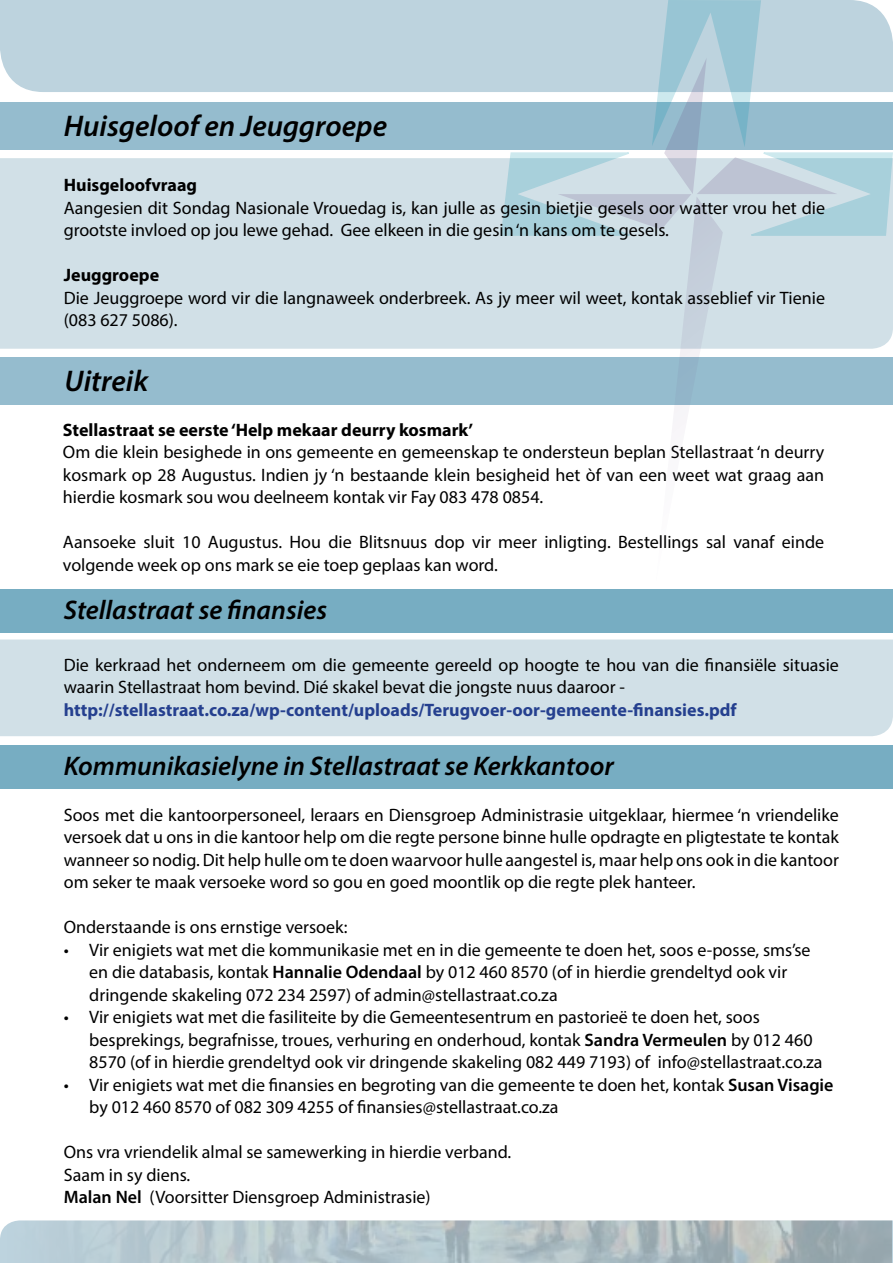
<style>
.page{position:relative;width:893px;height:1263px;background:#fff}
.page>*{position:absolute;margin:0;border:0;box-sizing:border-box;transform-origin:0 0}
.t1{font:italic 600 30px "Myriad Pro";color:#000}
.t2{font:italic 600 27px "Myriad Pro";color:#000}
.t3{font:18px/22.5px "Myriad Pro";color:#000}
.t4{font:700 18px "Myriad Pro";color:#25408f}
.t5{font:700 18px "Myriad Pro";color:#000}
.s1{font-weight:600}
</style>
<div class="page">
<div style="left:0;top:0;width:500px;height:92px;background:#bdd3de"></div>
<div style="left:0;top:639px;width:893px;height:97px;background:#d1e0e7"></div>
<div style="left:0;top:357px;width:893px;height:48px;background:#95bcce"></div>
<div style="left:0;top:158px;width:500px;height:191px;background:#d1e0e7"></div>
<div style="left:0;top:102px;width:893px;height:48px;background:#95bcce"></div>
<img style="left:0;top:1220px;width:892px;height:43px">
<svg style="left:500px;top:0;width:393px;height:414px"></svg>
<div style="left:0;top:589px;width:893px;height:43px;background:#77adc2"></div>
<div style="left:0;top:745px;width:893px;height:43px;background:#77adc2"></div>
<h1 class="t1" style="left:64px;top:107px;width:325px">Huisgeloof en Jeuggroepe</h1>
<p class="t5" style="left:64px;top:173px;width:135px">Huisgeloofvraag</p>
<p class="t3" style="left:64px;top:196px;width:763px">Aangesien dit Sondag Nasionale Vrouedag is, kan julle as gesin bietjie gesels oor watter vrou het die grootste invloed op jou lewe gehad. Gee elkeen in die gesin ‘n kans om te gesels.</p>
<p class="t5" style="left:64px;top:263px;width:97px">Jeuggroepe</p>
<p class="t3" style="left:64px;top:286px;width:763px">Die Jeuggroepe word vir die langnaweek onderbreek. As jy meer wil weet, kontak asseblief vir Tienie (083 627 5086).</p>
<h1 class="t1" style="left:65px;top:362px;width:85px">Uitreik</h1>
<p class="t5" style="left:63px;top:418px;width:412px">Stellastraat se eerste ‘Help mekaar deurry kosmark’</p>
<p class="t3" style="left:63px;top:441px;width:763px;text-align:justify">Om die klein besighede in ons gemeente en gemeenskap te ondersteun beplan Stellastraat ‘n deurry kosmark op 28 Augustus. Indien jy ‘n bestaande klein besigheid het òf van een weet wat graag aan hierdie kosmark sou wou deelneem kontak vir Fay 083 478 0854.</p>
<p class="t3" style="left:63px;top:531px;width:763px">Aansoeke sluit 10 Augustus. Hou die Blitsnuus dop vir meer inligting. Bestellings sal vanaf einde volgende week op ons mark se eie toep geplaas kan word.</p>
<h2 class="t2" style="left:64px;top:592px;width:265px">Stellastraat se finansies</h2>
<p class="t3" style="left:64px;top:653px;width:777px">Die kerkraad het onderneem om die gemeente gereeld op hoogte te hou van die finansiële situasie waarin Stellastraat hom bevind. Dié skakel bevat die jongste nuus daaroor -</p>
<p class="t4" style="left:64px;top:698px;width:674px">http://stellastraat.co.za/wp-content/uploads/Terugvoer-oor-gemeente-finansies.pdf</p>
<h2 class="t2" style="left:64px;top:748px;width:551px">Kommunikasielyne in Stellastraat se Kerkkantoor</h2>
<p class="t3" style="left:64px;top:803px;width:777px;text-align:justify">Soos met die kantoorpersoneel, leraars en Diensgroep Administrasie uitgeklaar, hiermee ‘n vriendelike versoek dat u ons in die kantoor help om die regte persone binne hulle opdragte en pligtestate te kontak wanneer so nodig. Dit help hulle om te doen waarvoor hulle aangestel is, maar help ons ook in die kantoor om seker te maak versoeke word so gou en goed moontlik op die regte plek hanteer.</p>
<p class="t3" style="left:64px;top:915px;width:285px">Onderstaande is ons ernstige versoek:</p>
<p class="t3" style="left:89px;top:938px;width:723px;text-indent:-26px">• Vir enigiets wat met die kommunikasie met en in die gemeente te doen het, soos e-posse, sms’se en die databasis, kontak <span class="s1">Hannalie Odendaal</span> by 012 460 8570 (of in hierdie grendeltyd ook vir dringende skakeling 072 234 2597) of admin@stellastraat.co.za</p>
<p class="t3" style="left:89px;top:1005px;width:735px;text-indent:-26px">• Vir enigiets wat met die fasiliteite by die Gemeentesentrum en pastorieë te doen het, soos besprekings, begrafnisse, troues, verhuring en onderhoud, kontak <span class="s1">Sandra Vermeulen</span> by 012 460<br>8570 (of in hierdie grendeltyd ook vir dringende skakeling 082 449 7193) of info@stellastraat.co.za</p>
<p class="t3" style="left:89px;top:1073px;width:746px;text-indent:-26px">• Vir enigiets wat met die finansies en begroting van die gemeente te doen het, kontak <span class="s1">Susan Visagie </span>by 012 460 8570 of 082 309 4255 of finansies@stellastraat.co.za</p>
<p class="t3" style="left:64px;top:1140px;width:449px">Ons vra vriendelik almal se samewerking in hierdie verband.<br>Saam in sy diens.<br><span class="s1">Malan Nel</span> (Voorsitter Diensgroep Administrasie)</p>
</div>
